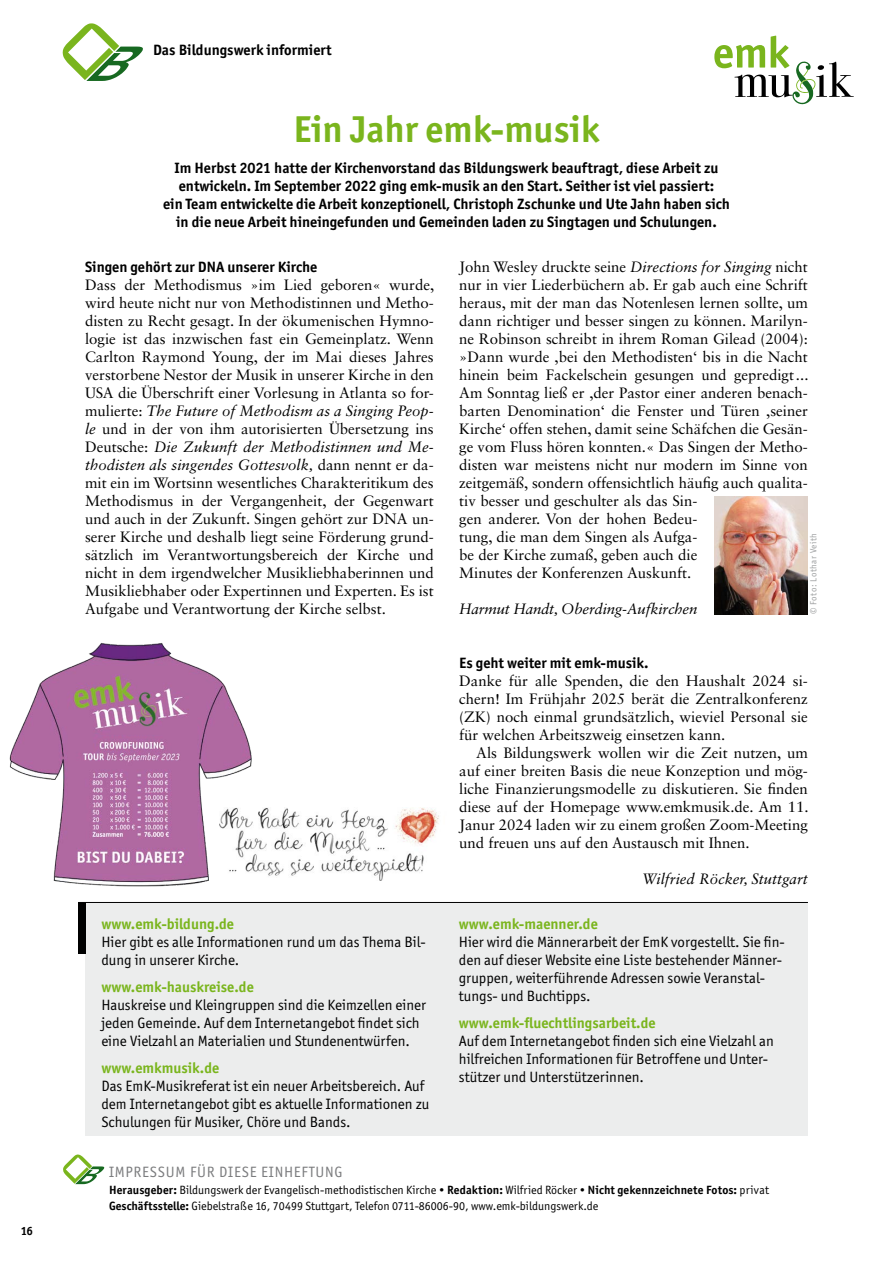
<style>
.page{position:relative;width:893px;height:1263px;background:#fff}
.page>*{position:absolute;margin:0;border:0;box-sizing:border-box;transform-origin:0 0}
.t1{font:700 37.5px "Officina Sans ITC Std";color:#7ab51d}
.t2{font:15px/18px "Sabon LT Std";color:#000;text-align:justify}
.t3{font:15px/18px "Officina Sans ITC Std";color:#000}
.t4{font:700 15px/18px "Officina Sans ITC Std";color:#000;text-align:center}
.t5{font:700 15px "Officina Sans ITC Std";color:#7ab51d}
.t6{font:italic 15px "Sabon LT Std";letter-spacing:-.015em;color:#000}
.t7{font:15px "Officina Sans ITC Std";letter-spacing:.05em;color:#7b7c7e}
.t8{font:12px/16.5px "Officina Sans ITC Std";color:#000}
.t9{font:700 12px "Officina Sans ITC Std";color:#000}
.t10{font:9px "Officina Sans ITC Std";letter-spacing:.05em;color:#9c9e9f}
.s1{font-style:italic}
.s2{font-weight:700}
</style>
<div class="page">
<svg style="left:62px;top:23px;width:81px;height:58px"></svg>
<div style="left:85px;top:903px;width:723px;height:233px;background:#eceded"></div>
<div style="left:78px;top:902px;width:7px;height:52px;background:#000"></div>
<hr style="left:78px;top:902px;width:730px;height:1px;background:#000">
<svg style="left:63px;top:1154px;width:41px;height:30px"></svg>
<img style="left:714px;top:496px;width:94px;height:118px">
<svg style="left:714px;top:36px;width:140px;height:68px"></svg>
<img style="left:272px;top:808px;width:167px;height:72px">
<img style="left:9px;top:643px;width:263px;height:263px">
<p class="t9" style="left:21px;top:1224px;width:14px">16</p>
<p class="t4" style="left:153px;top:41px;width:180px">Das Bildungswerk informiert</p>
<h1 class="t1" style="left:293px;top:106px;width:308px">Ein Jahr emk-musik</h1>
<p class="t4" style="left:163px;top:159px;width:568px">Im Herbst 2021 hatte der Kirchenvorstand das Bildungswerk beauftragt, diese Arbeit zu entwickeln. Im September 2022 ging emk-musik an den Start. Seither ist viel passiert:<br>ein Team entwickelte die Arbeit konzeptionell, Christoph Zschunke und Ute Jahn haben sich in die neue Arbeit hineingefunden und Gemeinden laden zu Singtagen und Schulungen.</p>
<p class="t4" style="left:85px;top:258px;width:234px">Singen gehört zur DNA unserer Kirche</p>
<p class="t2" style="left:85px;top:276px;width:351px">Dass der Methodismus »im Lied geboren« wurde, wird heute nicht nur von Methodistinnen und Metho&shy;disten zu Recht gesagt. In der ökumenischen Hymno&shy;logie ist das inzwischen fast ein Gemeinplatz. Wenn Carlton Raymond Young, der im Mai dieses Jahres verstorbene Nestor der Musik in unserer Kirche in den USA die Überschrift einer Vorlesung in Atlanta so for&shy;mulierte: <span class="s1">The Future of Methodism as a Singing Peop&shy;le</span> und in der von ihm autorisierten Übersetzung ins Deutsche: <span class="s1">Die Zukunft der Methodistinnen und Me&shy;thodisten als singendes Gottesvolk,</span> dann nennt er da&shy;mit ein im Wortsinn wesentliches Charakteritikum des Methodismus in der Vergangenheit, der Gegenwart und auch in der Zukunft. Singen gehört zur DNA un&shy;serer Kirche und deshalb liegt seine Förderung grund&shy;sätzlich im Verantwortungsbereich der Kirche und nicht in dem irgendwelcher Musikliebhaberinnen und Musikliebhaber oder Expertinnen und Experten. Es ist Aufgabe und Verantwortung der Kirche selbst.</p>
<p class="t2" style="left:459px;top:258px;width:351px;text-align:left">John Wesley druckte seine <span class="s1">Directions for Singing</span> nicht nur in vier Liederbüchern ab. Er gab auch eine Schrift heraus, mit der man das Notenlesen lernen sollte, um dann richtiger und besser singen zu können. Marilyn&shy;ne Robinson schreibt in ihrem Roman Gilead (2004): »Dann wurde ,bei den Methodisten‘ bis in die Nacht hinein beim Fackelschein gesungen und gepredigt...<br>Am Sonntag ließ er ,der Pastor einer anderen benach&shy;barten Denomination‘ die Fenster und Türen ,seiner Kirche‘ offen stehen, damit seine Schäfchen die Gesän&shy;ge vom Fluss hören konnten.« Das Singen der Metho&shy;disten war meistens nicht nur modern im Sinne von zeitgemäß, sondern offensichtlich häufig auch qualita&shy;tiv besser und geschulter als das Sin-<br>gen anderer. Von der hohen Bedeu-<br>tung, die man dem Singen als Aufga-<br>be der Kirche zumaß, geben auch die<br>Minutes der Konferenzen Auskunft.</p>
<p class="t6" style="left:459px;top:600px;width:240px">Harmut Handt, Oberding-Aufkirchen</p>
<p class="t10" style="left:808px;top:614px;width:82px;rotate:-90deg">© Foto: Lothar Veith</p>
<p class="t5" style="left:101px;top:915px;width:134px">www.emk-bildung.de</p>
<p class="t3" style="left:101px;top:933px;width:326px">Hier gibt es alle Informationen rund um das Thema Bil&shy;dung in unserer Kirche.</p>
<p class="t5" style="left:101px;top:978px;width:154px">www.emk-hauskreise.de</p>
<p class="t3" style="left:101px;top:996px;width:326px">Hauskreise und Kleingruppen sind die Keimzellen einer jeden Gemeinde. Auf dem Internetangebot findet sich eine Vielzahl an Materialien und Stundenentwürfen.</p>
<p class="t5" style="left:101px;top:1059px;width:120px">www.emkmusik.de</p>
<p class="t3" style="left:101px;top:1077px;width:330px">Das EmK-Musikreferat ist ein neuer Arbeitsbereich. Auf dem Internetangebot gibt es aktuelle Informationen zu<br>Schulungen für Musiker, Chöre und Bands.</p>
<p class="t4" style="left:459px;top:654px;width:191px">Es geht weiter mit emk-musik.</p>
<p class="t2" style="left:459px;top:672px;width:350px">Danke für alle Spenden, die den Haushalt 2024 si&shy;chern! Im Frühjahr 2025 berät die Zentralkonferenz (ZK) noch einmal grundsätzlich, wieviel Personal sie für welchen Arbeitszweig einsetzen kann.</p>
<p class="t2" style="left:459px;top:744px;width:351px;text-indent:17px">Als Bildungswerk wollen wir die Zeit nutzen, um auf einer breiten Basis die neue Konzeption und mög&shy;liche Finanzierungsmodelle zu diskutieren. Sie finden diese auf der Homepage www.emkmusik.de. Am 11.<br>Janur 2024 laden wir zu einem großen Zoom-Meeting und freuen uns auf den Austausch mit Ihnen.</p>
<p class="t6" style="left:642px;top:870px;width:168px">Wilfried Röcker, Stuttgart</p>
<p class="t5" style="left:459px;top:915px;width:141px">www.emk-maenner.de</p>
<p class="t3" style="left:459px;top:933px;width:327px">Hier wird die Männerarbeit der EmK vorgestellt. Sie fin&shy;den auf dieser Website eine Liste bestehender Männer&shy;gruppen, weiterführende Adressen sowie Veranstal&shy;tungs- und Buchtipps.</p>
<p class="t5" style="left:459px;top:1014px;width:198px">www.emk-fluechtlingsarbeit.de</p>
<p class="t3" style="left:459px;top:1032px;width:316px">Auf dem Internetangebot finden sich eine Vielzahl an hilfreichen Informationen für Betroffene und Unter&shy;stützer und Unterstützerinnen.</p>
<p class="t7" style="left:109px;top:1163px;width:235px">IMPRESSUM FÜR DIESE EINHEFTUNG</p>
<p class="t8" style="left:109px;top:1181px;width:661px"><span class="s2">Herausgeber:</span> Bildungswerk der Evangelisch-methodistischen Kirche • <span class="s2">Redaktion:</span> Wilfried Röcker • <span class="s2">Nicht gekennzeichnete Fotos:</span> privat<br><span class="s2">Geschäftsstelle:</span> Giebelstraße 16, 70499 Stuttgart, Telefon 0711-86006-90, www.emk-bildungswerk.de</p>
</div>
